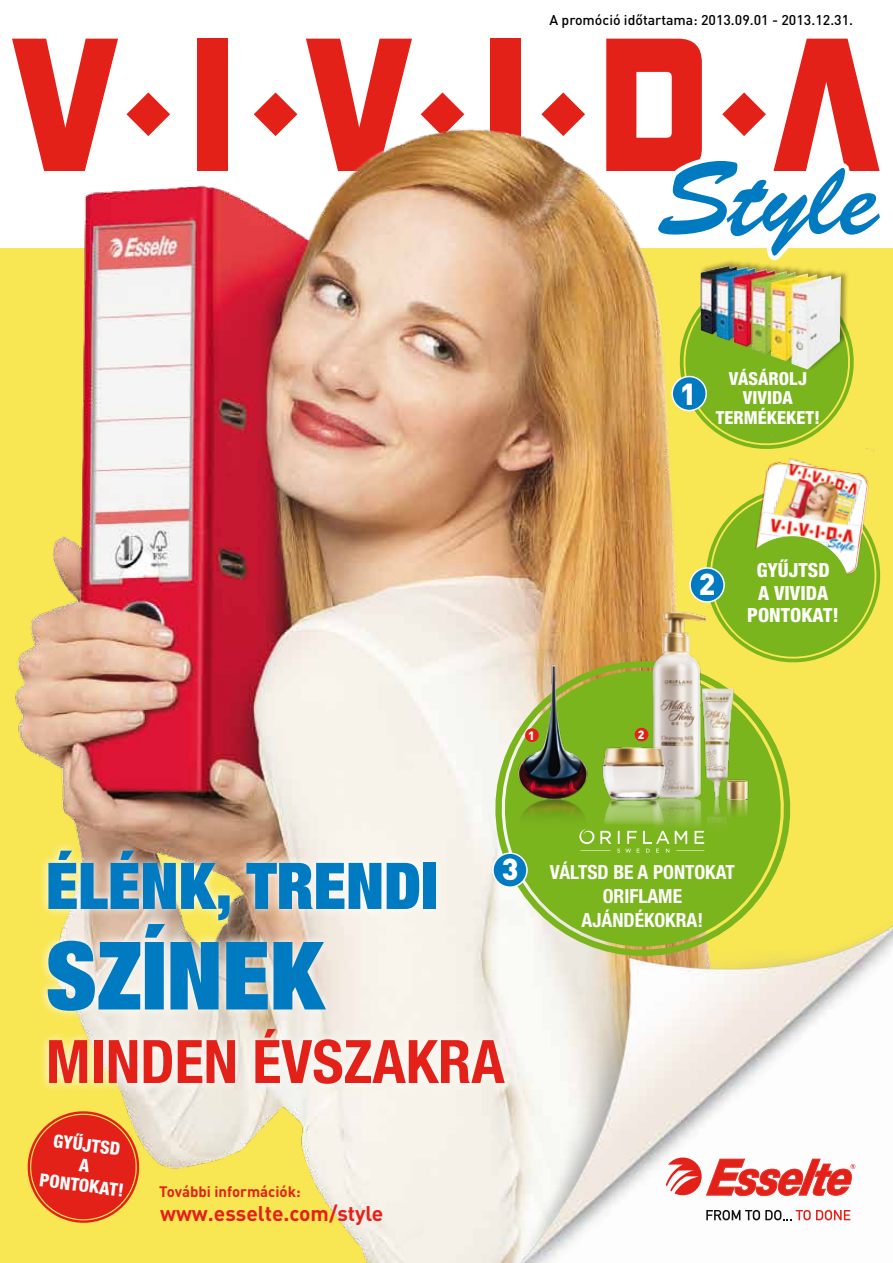
<style>
.page{position:relative;width:893px;height:1263px;background:#fff}
.page>*{position:absolute;margin:0;border:0;box-sizing:border-box;transform-origin:0 0}
.t1{font:105px "Brush Script Std";color:#007bc2}
.t2{font:900 condensed 94.5px "Helvetica Neue LTW1 G";color:#007bc2}
.t3{font:900 condensed 64.5px "Helvetica Neue LTW1 G";color:#007bc2}
.t4{font:700 condensed 60px "Helvetica Neue LTW1 G";color:#e32119}
.t5{font:900 30px "DIN Pro";color:#fff}
.t6{font:700 21px "DIN Pro";color:#e32119}
.t7{font:700 condensed 19.5px/24px "Helvetica Neue LTW1 G";color:#fff;text-align:center}
.t8{font:800 condensed 19.5px/22.5px "Helvetica Neue LTW1 G";color:#fff;text-align:center}
.t9{font:800 condensed 18px/19.5px "Helvetica Neue LTW1 G";color:#fff;text-align:center}
.t10{font:700 15px "DIN Pro";color:#e32119}
.t11{font:500 14.1px "DIN Pro";color:#000}
.t12{font:900 11.85px "DIN Pro";color:#fff}
</style>
<div class="page">
<img style="left:0;top:38px;width:893px;height:1225px">
<svg style="left:38px;top:841px;width:475px;height:252px"></svg>
<svg style="left:486px;top:652px;width:313px;height:313px"></svg>
<svg style="left:500px;top:666px;width:286px;height:285px;background:#b3cd52"></svg>
<div style="left:493px;top:853px;width:34px;height:34px;background:#007bc2;border-radius:50%"></div>
<div style="left:492px;top:852px;width:36px;height:36px;border:2px solid #fff;border-radius:50%"></div>
<div style="left:664px;top:1158px;width:37px;height:37px;background:#fff;border-radius:50%"></div>
<svg style="left:666px;top:1157px;width:189px;height:39px"></svg>
<svg style="left:706px;top:1210px;width:144px;height:10px"></svg>
<img style="left:600px;top:598px;width:215px;height:246px">
<img style="left:697px;top:677px;width:37px;height:115px">
<img style="left:599px;top:742px;width:76px;height:64px">
<div style="left:635px;top:728px;width:13px;height:13px;background:#e32119;border-radius:50%"></div>
<img style="left:511px;top:654px;width:83px;height:134px">
<img style="left:511px;top:788px;width:83px;height:156px">
<img style="left:641px;top:752px;width:72px;height:247px">
<img style="left:726px;top:678px;width:28px;height:113px">
<img style="left:726px;top:791px;width:28px;height:129px">
<img style="left:600px;top:792px;width:74px;height:63px">
<img style="left:698px;top:792px;width:33px;height:122px">
<svg style="left:579px;top:829px;width:125px;height:24px;background:#90c142"></svg>
<svg style="left:21px;top:1105px;width:125px;height:124px;background:#ea6e33"></svg>
<svg style="left:606px;top:39px;width:285px;height:415px"></svg>
<div style="left:672px;top:376px;width:34px;height:34px;background:#007bc2;border-radius:50%"></div>
<div style="left:671px;top:376px;width:36px;height:35px;border:2px solid #fff;border-radius:50%"></div>
<div style="left:699px;top:259px;width:150px;height:112px;background:#000;opacity:.38"></div>
<img style="left:701px;top:266px;width:140px;height:103px">
<svg style="left:701px;top:463px;width:185px;height:205px;background:#ccd440"></svg>
<img style="left:738px;top:433px;width:138px;height:179px">
<div style="left:735px;top:536px;width:114px;height:108px;background:#7ab51d;border-radius:50%"></div>
<div style="left:690px;top:568px;width:34px;height:34px;background:#007bc2;border-radius:50%"></div>
<div style="left:689px;top:567px;width:36px;height:36px;border:2px solid #fff;border-radius:50%"></div>
<p class="t11" style="left:549px;top:10px;width:305px">A promóció időtartama: 2013.09.01 - 2013.12.31.</p>
<h1 class="t1" style="left:657px;top:140px;width:222px">Style</h1>
<h3 class="t5" style="left:680px;top:373px;width:18px">1</h3>
<p class="t9" style="left:716px;top:368px;width:106px">VÁSÁROLJ<br>VIVIDA<br>TERMÉKEKET!</p>
<p class="t12" style="left:528px;top:727px;width:8px">1</p>
<p class="t12" style="left:638px;top:726px;width:8px">2</p>
<h3 class="t5" style="left:699px;top:564px;width:18px">2</h3>
<h3 class="t8" style="left:747px;top:559px;width:93px">GYŰJTSD<br>A VIVIDA<br>PONTOKAT!</h3>
<h3 class="t3" style="left:46px;top:843px;width:393px">ÉLÉNK, TRENDI</h3>
<h2 class="t2" style="left:46px;top:913px;width:280px">SZÍNEK</h2>
<h3 class="t4" style="left:46px;top:1026px;width:460px">MINDEN ÉVSZAKRA</h3>
<h3 class="t5" style="left:502px;top:849px;width:18px">3</h3>
<p class="t9" style="left:46px;top:1129px;width:86px;line-height:20.2px;rotate:7deg">GYŰJTSD<br>A<br>PONTOKAT!</p>
<p class="t10" style="left:159px;top:1181px;width:143px">További információk:</p>
<h3 class="t6" style="left:160px;top:1199px;width:225px">www.esselte.com/style</h3>
<h3 class="t7" style="left:550px;top:860px;width:186px">VÁLTSD BE A PONTOKAT<br>ORIFLAME<br>AJÁNDÉKOKRA!</h3>
</div>
